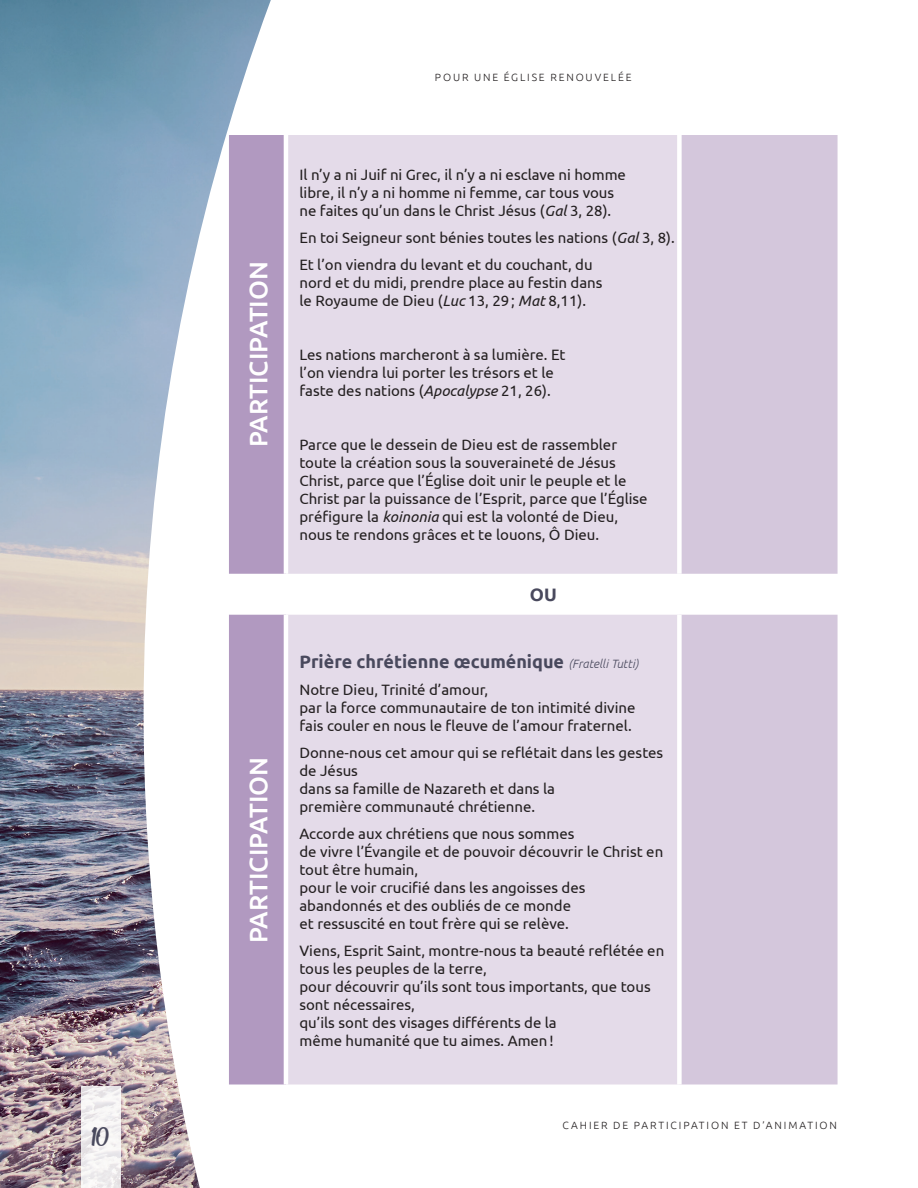
<style>
.page{position:relative;width:918px;height:1188px;background:#fff}
.page>*{position:absolute;margin:0;border:0;box-sizing:border-box;transform-origin:0 0}
.t1{font:33px "Deadhead Script";color:#49495d}
.t2{font:500 25.5px "Ubuntu";color:#fff}
.t3{font:700 18px "Ubuntu";color:#49495d}
.t4{font:15px/18px "Ubuntu";color:#231f20}
.t5{font:300 10.5px "Ubuntu";letter-spacing:.18em;color:#231f20}
.s1{font-style:italic}
.s2{font-weight:300;font-style:italic;font-size:12px}
</style>
<div class="page">
<img style="left:0;top:0;width:271px;height:1188px">
<img style="left:81px;top:1087px;width:40px;height:101px">
<div style="left:229px;top:135px;width:57px;height:949px;background:#b199c0"></div>
<div style="left:288px;top:135px;width:389px;height:949px;background:#e4dbe9"></div>
<div style="left:680px;top:135px;width:158px;height:949px;background:#d4c7dc"></div>
<hr style="left:284px;top:615px;width:4px;height:469px;background:#fff">
<div style="left:677px;top:615px;width:5px;height:469px;background:#fff"></div>
<div style="left:677px;top:135px;width:5px;height:439px;background:#fff"></div>
<hr style="left:284px;top:135px;width:4px;height:439px;background:#fff">
<h1 class="t1" style="left:92px;top:1122px;width:19px">10</h1>
<p class="t5" style="left:435px;top:70px;width:198px">POUR UNE ÉGLISE RENOUVELÉE</p>
<h2 class="t2" style="left:242px;top:447px;width:188px;rotate:-90deg">PARTICIPATION</h2>
<h2 class="t2" style="left:242px;top:943px;width:188px;rotate:-90deg">PARTICIPATION</h2>
<p class="t4" style="left:299px;top:165px;width:328px">Il n’y a ni Juif ni Grec, il n’y a ni esclave ni homme libre, il n’y a ni homme ni femme, car tous vous ne faites qu’un dans le Christ Jésus (<span class="s1">Gal</span> 3, 28).</p>
<p class="t4" style="left:299px;top:224px;width:377px;line-height:27px">En toi Seigneur sont bénies toutes les nations (<span class="s1">Gal</span> 3, 8).<br>Et l’on viendra du levant et du couchant, du</p>
<p class="t4" style="left:299px;top:273px;width:305px">nord et du midi, prendre place au festin dans le Royaume de Dieu (<span class="s1">Luc</span> 13, 29 ; <span class="s1">Mat</span> 8,11).</p>
<p class="t4" style="left:299px;top:345px;width:268px">Les nations marcheront à sa lumière. Et l’on viendra lui porter les trésors et le faste des nations (<span class="s1">Apocalypse</span> 21, 26).</p>
<p class="t4" style="left:299px;top:435px;width:350px">Parce que le dessein de Dieu est de rassembler toute la création sous la souveraineté de Jésus Christ, parce que l’Église doit unir le peuple et le Christ par la puissance de l’Esprit, parce que l’Église préfigure la <span class="s1">koinonia</span> qui est la volonté de Dieu, nous te rendons grâces et te louons, Ô Dieu.</p>
<p class="t3" style="left:530px;top:584px;width:28px">OU</p>
<p class="t3" style="left:299px;top:650px;width:341px">Prière chrétienne œcuménique <span class="s2">(Fratelli Tutti)</span></p>
<p class="t4" style="left:299px;top:680px;width:338px">Notre Dieu, Trinité d’amour,<br>par la force communautaire de ton intimité divine fais couler en nous le fleuve de l’amour fraternel.</p>
<p class="t4" style="left:299px;top:743px;width:365px">Donne-nous cet amour qui se reflétait dans les gestes de Jésus<br>dans sa famille de Nazareth et dans la<br>première communauté chrétienne.</p>
<p class="t4" style="left:299px;top:824px;width:365px">Accorde aux chrétiens que nous sommes<br>de vivre l’Évangile et de pouvoir découvrir le Christ en tout être humain,<br>pour le voir crucifié dans les angoisses des abandonnés et des oubliés de ce monde<br>et ressuscité en tout frère qui se relève.</p>
<p class="t4" style="left:299px;top:941px;width:366px">Viens, Esprit Saint, montre-nous ta beauté reflétée en tous les peuples de la terre,<br>pour découvrir qu’ils sont tous importants, que tous sont nécessaires,<br>qu’ils sont des visages différents de la<br>même humanité que tu aimes. Amen !</p>
<p class="t5" style="left:563px;top:1119px;width:276px">CAHIER DE PARTICIPATION ET D’ANIMATION</p>
</div>
